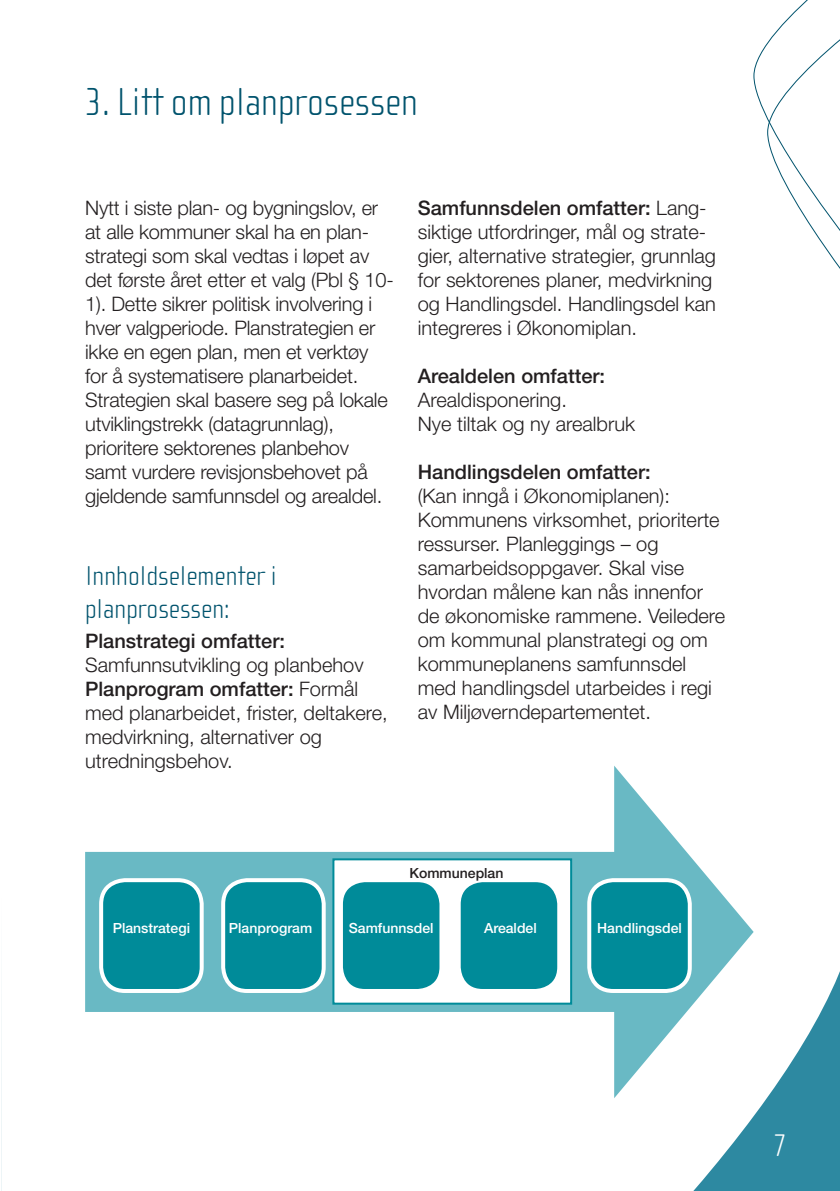
<style>
.page{position:relative;width:840px;height:1191px;background:#fff}
.page>*{position:absolute;margin:0;border:0;box-sizing:border-box;transform-origin:0 0}
.t1{font:100 40px "Cholla Sans";color:#00536d}
.t2{font:100 32px "Cholla Sans";color:#fff}
.t3{font:100 28px/33.6px "Cholla Sans";color:#00536d}
.t4{font:300 20px/24px "Helvetica Neue";color:#231f20}
.t5{font:500 20px "Helvetica Neue";color:#231f20}
.t6{font:500 14px "Helvetica Neue";color:#fff}
.t7{font:500 14px "Helvetica Neue";color:#231f20}
.s1{font-weight:500}
</style>
<div class="page">
<svg style="left:1px;top:851px;width:838px;height:340px"></svg>
<div style="left:85px;top:852px;width:549px;height:160px;background:#69b9c4"></div>
<div style="left:332px;top:858px;width:240px;height:146px;background:#fff;border:2px solid #008b99"></div>
<svg style="left:613px;top:766px;width:140px;height:332px"></svg>
<div style="left:101px;top:880px;width:100px;height:111px;background:#008b99;border-radius:24px"></div>
<div style="left:99px;top:878px;width:104px;height:115px;border:4px solid #fff;border-radius:24px"></div>
<div style="left:223px;top:880px;width:100px;height:111px;background:#008b99;border-radius:24px"></div>
<div style="left:221px;top:878px;width:104px;height:115px;border:4px solid #fff;border-radius:24px"></div>
<div style="left:341px;top:880px;width:100px;height:111px;background:#008b99;border-radius:24px"></div>
<div style="left:339px;top:878px;width:104px;height:115px;border:4px solid #fff;border-radius:24px"></div>
<div style="left:458px;top:880px;width:101px;height:111px;background:#008b99;border-radius:24px"></div>
<div style="left:456px;top:878px;width:105px;height:115px;border:4px solid #fff;border-radius:24px"></div>
<div style="left:589px;top:880px;width:100px;height:111px;background:#008b99;border-radius:24px"></div>
<div style="left:587px;top:878px;width:104px;height:115px;border:4px solid #fff;border-radius:24px"></div>
<svg style="left:753px;top:0;width:86px;height:268px"></svg>
<h1 class="t1" style="left:85px;top:80px;width:334px">3. Litt om planprosessen</h1>
<p class="t4" style="left:85px;top:195px;width:310px">Nytt i siste plan- og bygningslov, er at alle kommuner skal ha en plan&shy;strategi som skal vedtas i løpet av det første året etter et valg (Pbl § 10- 1). Dette sikrer politisk involvering i hver valgperiode. Planstrategien er ikke en egen plan, men et verktøy for å systematisere planarbeidet.<br>Strategien skal basere seg på lokale utviklingstrekk (datagrunnlag), prioritere sektorenes planbehov samt vurdere revisjonsbehovet på gjeldende samfunnsdel og arealdel.</p>
<h3 class="t3" style="left:85px;top:559px;width:193px">Innholdselementer i planprosessen:</h3>
<p class="t5" style="left:85px;top:629px;width:201px">Planstrategi omfatter:</p>
<p class="t4" style="left:85px;top:652px;width:304px">Samfunnsutvikling og planbehov<br><span class="s1">Planprogram omfatter:</span> Formål med planarbeidet, frister, deltakere, medvirkning, alternativer og utredningsbehov.</p>
<p class="t4" style="left:417px;top:195px;width:299px"><span class="s1">Samfunnsdelen omfatter:</span> Lang&shy;siktige utfordringer, mål og strate&shy;gier, alternative strategier, grunnlag for sektorenes planer, medvirkning og Handlingsdel. Handlingsdel kan integreres i Økonomiplan.</p>
<p class="t5" style="left:417px;top:364px;width:189px">Arealdelen omfatter:</p>
<p class="t4" style="left:417px;top:387px;width:219px">Arealdisponering.<br>Nye tiltak og ny arealbruk</p>
<p class="t5" style="left:417px;top:460px;width:234px">Handlingsdelen omfatter:</p>
<p class="t4" style="left:417px;top:483px;width:309px">(Kan inngå i Økonomiplanen):<br>Kommunens virksomhet, prioriterte ressurser. Planleggings – og samarbeidsoppgaver. Skal vise hvordan målene kan nås innenfor de økonomiske rammene. Veiledere om kommunal planstrategi og om kommuneplanens samfunnsdel med handlingsdel utarbeides i regi av Miljøverndepartementet.</p>
<p class="t7" style="left:409px;top:864px;width:95px">Kommuneplan</p>
<p class="t6" style="left:113px;top:919px;width:79px">Planstrategi</p>
<p class="t6" style="left:229px;top:919px;width:85px">Planprogram</p>
<p class="t6" style="left:349px;top:919px;width:86px">Samfunnsdel</p>
<p class="t6" style="left:484px;top:919px;width:54px">Arealdel</p>
<p class="t6" style="left:597px;top:919px;width:86px">Handlingsdel</p>
<h2 class="t2" style="left:772px;top:1127px;width:15px">7</h2>
</div>
